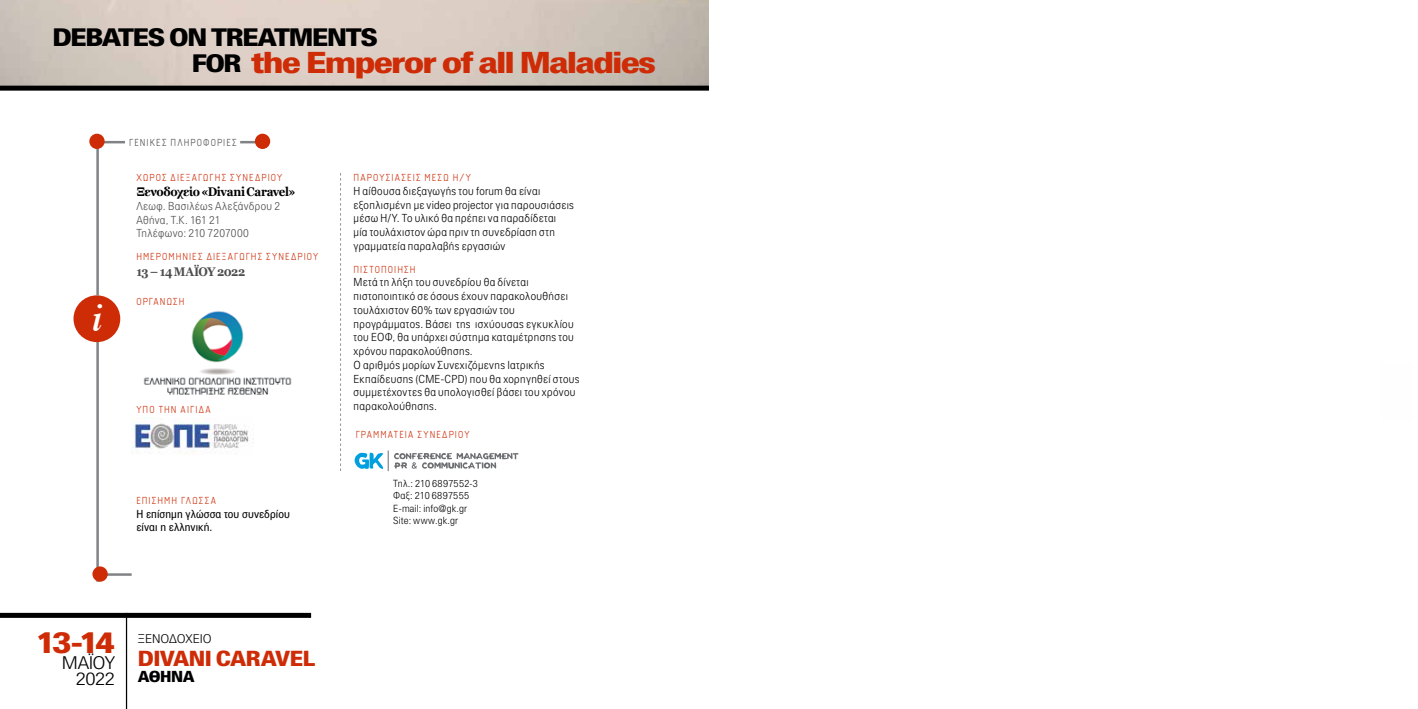
<style>
.page{position:relative;width:1418px;height:709px;background:#fff}
.page>*{position:absolute;margin:0;border:0;box-sizing:border-box;transform-origin:0 0}
.t1{font:italic 700 39.12px "Times";color:#fff;scale:.87 1}
.t2{font:900 29.5px "PF Paperback";color:#ce2c06;scale:1.11 1}
.t3{font:900 29.38px "PF Paperback";letter-spacing:-.05em;color:#ce2c06;scale:1.2 1}
.t4{font:900 24.5px "PF Paperback";letter-spacing:-.05em;color:#000;scale:1.13 1}
.t5{font:900 21.25px "PF Paperback";letter-spacing:-.03em;color:#ce2c06;scale:1.09 1}
.t6{font:300 17.75px/15.9px "PF Paperback";letter-spacing:-.025em;color:#000;text-align:right;scale:1.11 1}
.t7{font:900 15.5px "PF Paperback";color:#000;scale:1.09 1}
.t8{font:700 12.5px "Georgia";letter-spacing:-.03em;color:#000;scale:.92 1}
.t9{font:700 12.5px "Georgia";letter-spacing:-.03em;color:#4d4d4f;scale:.92 1}
.t10{font:300 12.25px "PF Paperback";color:#000;scale:1.09 1}
.t11{font:300 11.25px/13.8px "PF Paperback";letter-spacing:.035em;color:#000}
.t12{font:300 11.25px/13.8px "PF Paperback";letter-spacing:.035em;color:#4d4d4f}
.t13{font:11.25px/13.8px "PF Paperback";letter-spacing:.01em;color:#000}
.t14{font:300 10.62px "PF Isotext";letter-spacing:.105em;color:#ce2c06}
.t15{font:300 10.62px "PF Isotext";letter-spacing:.105em;color:#4d4d4f}
.t16{font:300 10px/12.2px "PF Paperback";letter-spacing:.02em;color:#000}
.s1{font-size:24.5px;color:#000}
</style>
<div class="page">
<svg style="left:340px;top:173px;width:1px;height:298px"></svg>
<hr style="left:96px;top:336px;width:3px;height:245px;background:#808285">
<div style="left:73px;top:295px;width:47px;height:47px;background:#ce2c06;border-radius:50%"></div>
<hr style="left:107px;top:573px;width:25px;height:3px;background:#808285">
<div style="left:92px;top:566px;width:16px;height:15px;background:#ce2c06;border-radius:50%"></div>
<hr style="left:96px;top:146px;width:3px;height:149px;background:#808285">
<hr style="left:103px;top:141px;width:22px;height:2px;background:#808285">
<svg style="left:240px;top:141px;width:15px;height:2px"></svg>
<div style="left:89px;top:134px;width:16px;height:15px;background:#ce2c06;border-radius:50%"></div>
<div style="left:255px;top:134px;width:15px;height:15px;background:#ce2c06;border-radius:50%"></div>
<svg style="left:354px;top:451px;width:164px;height:20px"></svg>
<img style="left:132px;top:418px;width:121px;height:36px">
<hr style="left:126px;top:613px;width:1px;height:96px;background:#000">
<div style="left:0;top:613px;width:311px;height:5px;background:#000"></div>
<img style="left:0;top:0;width:709px;height:86px">
<div style="left:0;top:86px;width:709px;height:5px;background:#000"></div>
<img style="left:143px;top:311px;width:149px;height:84px">
<h3 class="t4" style="left:52px;top:22px;width:290px">DEBATES ON TREATMENTS</h3>
<h3 class="t3" style="left:192px;top:44px;width:388px"><span class="s1">FOR</span> THE EMPEROR OF ALL MALADIES</h3>
<h1 class="t1" style="left:92px;top:281px;width:12px">i</h1>
<p class="t15" style="left:129px;top:137px;width:109px">ΓΕΝΙΚΕΣ ΠΛΗΡΟΦΟΡΙΕΣ</p>
<p class="t14" style="left:136px;top:172px;width:101px">ΧΩΡΟΣ ΔΙΕΞΑΓΩΓΗΣ συνεδρίου</p>
<p class="t8" style="left:136px;top:182px;width:174px">Ξενοδοχείο «Divani Caravel»</p>
<p class="t12" style="left:136px;top:199px;width:145px">Λεωφ. Βασιλέως Αλεξάνδρου 2<br>Αθήνα, Τ.Κ. 161 21<br>Τηλέφωνο: 210 7207000</p>
<p class="t14" style="left:136px;top:251px;width:137px">ΗΜΕΡΟΜΗΝΙEΣ ΔΙΕΞΑΓΩΓΗΣ συνεδρίου</p>
<p class="t9" style="left:136px;top:262px;width:120px">13 – 14 Μαΐου 2022</p>
<p class="t14" style="left:136px;top:296px;width:14px">Οργάνωση</p>
<p class="t14" style="left:136px;top:403px;width:76px">ΥΠΟ ΤΗΝ ΑΙΓΙΔΑ</p>
<p class="t14" style="left:136px;top:495px;width:13px">Επίσημη</p>
<p class="t14" style="left:181px;top:495px;width:18px">γλώσσα</p>
<p class="t13" style="left:136px;top:506px;width:155px">Η επίσημη γλώσσα του συνεδρίου είναι η ελληνική.</p>
<p class="t14" style="left:353px;top:172px;width:14px">Παρουσιάσεις</p>
<p class="t14" style="left:424px;top:172px;width:7px">μέσω</p>
<p class="t14" style="left:453px;top:172px;width:20px">Η/Υ</p>
<p class="t11" style="left:353px;top:184px;width:222px">Η αίθουσα διεξαγωγής του forum θα είναι εξοπλισμένη με video projector για παρουσιάσεις μέσω Η/Υ. Το υλικό θα πρέπει να παραδίδεται<br>μία τουλάχιστον ώρα πριν τη συνεδρίαση στη γραμματεία παραλαβής εργασιών</p>
<p class="t14" style="left:353px;top:264px;width:63px">ΠΙΣΤΟΠΟΙΗΣΗ</p>
<p class="t11" style="left:353px;top:275px;width:227px">Μετά τη λήξη του συνεδρίου θα δίνεται πιστοποιητικό σε όσους έχουν παρακολουθήσει τουλάχιστον 60% των εργασιών του προγράμματος. Βάσει της ισχύουσας εγκυκλίου του ΕΟΦ, θα υπάρχει σύστημα καταμέτρησης του χρόνου παρακολούθησης.<br>Ο αριθμός μορίων Συνεχιζόμενης Ιατρικής Εκπαίδευσης (CME-CPD) που θα χορηγηθεί στους συμμετέχοντες θα υπολογισθεί βάσει του χρόνου παρακολούθησης.</p>
<p class="t14" style="left:356px;top:429px;width:69px">ΓΡΑΜΜΑΤΕΙΑ συνεδρίου</p>
<p class="t16" style="left:393px;top:477px;width:86px">Τηλ.: 210 6897552-3<br>Φαξ: 210 6897555<br>Ε-mail: info@gk.gr<br>Site: www.gk.gr</p>
<h2 class="t2" style="left:36px;top:624px;width:73px">13-14</h2>
<h3 class="t6" style="left:62px;top:654px;width:49px">maϊου<br>2022</h3>
<p class="t10" style="left:138px;top:631px;width:43px">Ξενοδοχείο</p>
<h3 class="t5" style="left:138px;top:645px;width:164px">DIVANI CARAVEL</h3>
<h3 class="t7" style="left:138px;top:666px;width:52px">ΑΘΉΝΑ</h3>
</div>
